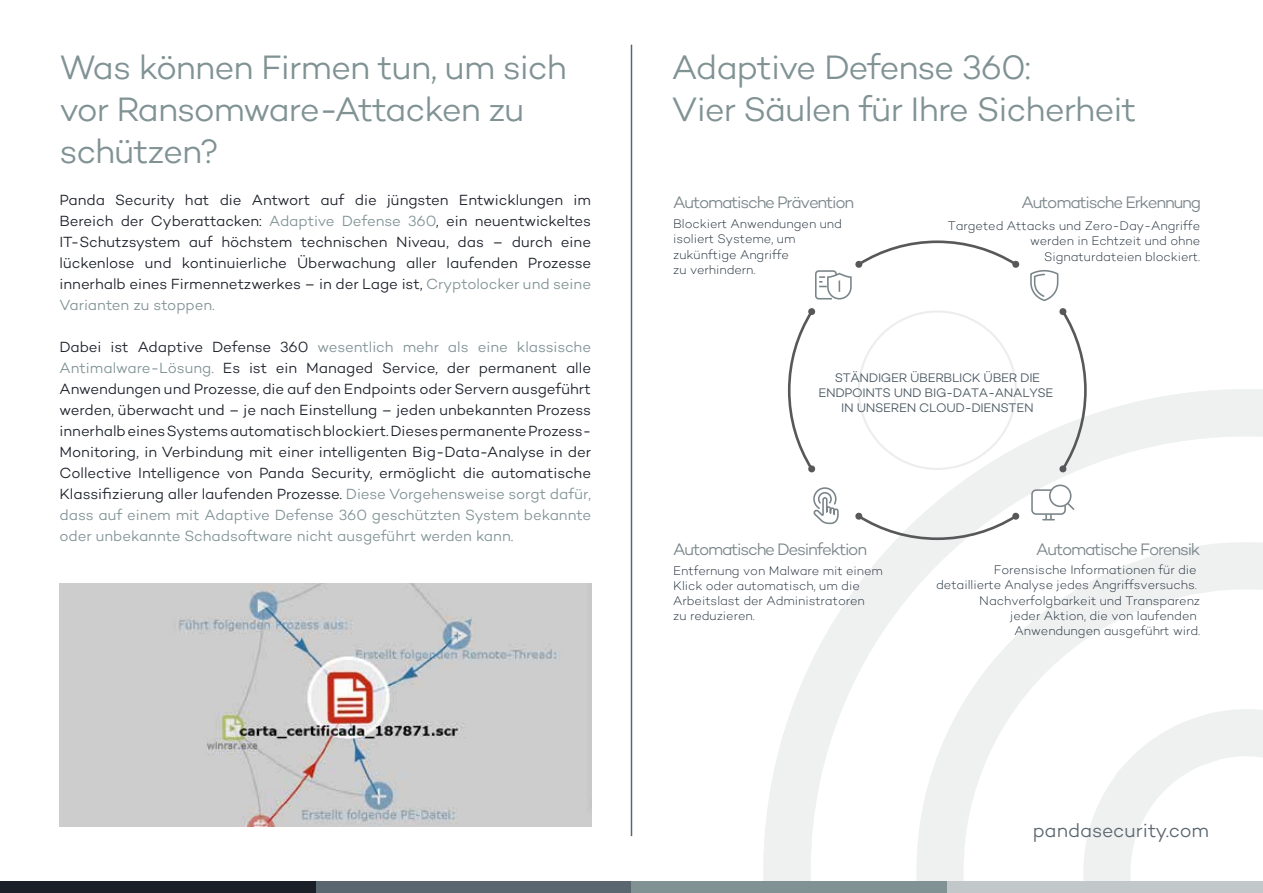
<style>
.page{position:relative;width:1263px;height:893px;background:#fff}
.page>*{position:absolute;margin:0;border:0;box-sizing:border-box;transform-origin:0 0}
.t1{font:300 34.5px/42px "Campton";letter-spacing:-.03em;color:#809294}
.t2{font:300 19.5px "Campton";color:#5b6770}
.t3{font:300 16.8px "Campton";letter-spacing:-.075em;color:#7a8589}
.t4{font:300 15px/21px "Campton";letter-spacing:-.005em;color:#1b1f28;text-align:justify}
.t5{font:200 12.75px/15.1px "Campton";letter-spacing:-.005em;color:#162330;text-align:right}
.t6{font:300 12.6px/15.1px "Campton";letter-spacing:-.025em;color:#485760;text-align:center}
.s1{color:#809294}
</style>
<div class="page">
<svg style="left:763px;top:389px;width:500px;height:492px"></svg>
<svg style="left:916px;top:540px;width:347px;height:341px"></svg>
<svg style="left:1083px;top:709px;width:180px;height:172px"></svg>
<div style="left:0;top:881px;width:316px;height:12px;background:#1b1f28"></div>
<div style="left:316px;top:881px;width:315px;height:12px;background:#5b6770"></div>
<div style="left:631px;top:881px;width:316px;height:12px;background:#809294"></div>
<div style="left:947px;top:881px;width:316px;height:12px;background:#c2c8ca"></div>
<hr style="left:631px;top:45px;width:1px;height:791px;background:#5b6770">
<img style="left:60px;top:584px;width:531px;height:242px">
<svg style="left:1059px;top:308px;width:29px;height:165px"></svg>
<svg style="left:855px;top:512px;width:165px;height:29px"></svg>
<svg style="left:787px;top:308px;width:29px;height:165px"></svg>
<div style="left:1031px;top:489px;width:35px;height:26px;border:2px solid #7a8589;border-radius:4px"></div>
<svg style="left:1043px;top:515px;width:11px;height:5px"></svg>
<svg style="left:1030px;top:270px;width:29px;height:31px"></svg>
<div style="left:1050px;top:485px;width:21px;height:21px;background:#fff;border-radius:50%"></div>
<div style="left:1049px;top:485px;width:22px;height:22px;border:2px solid #7a8589;border-radius:50%"></div>
<svg style="left:1065px;top:501px;width:11px;height:10px"></svg>
<svg style="left:815px;top:240px;width:205px;height:60px"></svg>
<svg style="left:812px;top:486px;width:27px;height:39px"></svg>
<h1 class="t1" style="left:60px;top:45px;width:509px">Was können Firmen tun, um sich vor Ransomware-Attacken zu schützen?</h1>
<p class="t4" style="left:60px;top:189px;width:533px">Panda Security hat die Antwort auf die jüngsten Entwicklungen im Bereich der Cyberattacken: <span class="s1">Adaptive Defense 360</span>, ein neuentwickeltes IT-Schutzsystem auf höchstem technischen Niveau, das – durch eine lückenlose und kontinuierliche Überwachung aller laufenden Prozesse innerhalb eines Firmennetzwerkes – in der Lage ist, <span class="s1">Cryptolocker und seine Varianten zu stoppen.</span></p>
<p class="t4" style="left:60px;top:336px;width:533px">Dabei ist Adaptive Defense 360 <span class="s1">wesentlich mehr als eine klassische Antimalware-Lösung.</span> Es ist ein Managed Service, der permanent alle Anwendungen und Prozesse, die auf den Endpoints oder Servern ausgeführt werden, überwacht und – je nach Einstellung – jeden unbekannten Prozess innerhalb eines Systems automatisch blockiert. Dieses permanente Prozess-Monitoring, in Verbindung mit einer intelligenten Big-Data-Analyse in der Collective Intelligence von Panda Security, ermöglicht die automatische Klassifizierung aller laufenden Prozesse. <span class="s1">Diese Vorgehensweise sorgt dafür, dass auf einem mit Adaptive Defense 360 geschützten System bekannte oder unbekannte Schadsoftware nicht ausgeführt werden kann.</span></p>
<h1 class="t1" style="left:672px;top:45px;width:466px">Adaptive Defense 360:<br>Vier Säulen für Ihre Sicherheit</h1>
<p class="t3" style="left:673px;top:192px;width:183px">Automatische Prävention</p>
<p class="t5" style="left:673px;top:216px;width:170px;text-align:left">Blockiert Anwendungen und isoliert Systeme, um zukünftige Angriffe<br>zu verhindern.</p>
<p class="t3" style="left:1021px;top:192px;width:181px">Automatische Erkennung</p>
<p class="t5" style="left:948px;top:218px;width:254px">Targeted Attacks und Zero-Day-Angriffe werden in Echtzeit und ohne<br>Signaturdateien blockiert.</p>
<p class="t6" style="left:818px;top:370px;width:236px">STÄNDIGER ÜBERBLICK ÜBER DIE<br>ENDPOINTS UND BIG-DATA-ANALYSE<br>IN UNSEREN CLOUD-DIENSTEN</p>
<p class="t3" style="left:673px;top:539px;width:195px">Automatische Desinfektion</p>
<p class="t3" style="left:1036px;top:539px;width:166px">Automatische Forensik</p>
<p class="t5" style="left:673px;top:563px;width:211px;text-align:left">Entfernung von Malware mit einem<br>Klick oder automatisch, um die<br>Arbeitslast der Administratoren<br>zu reduzieren.</p>
<p class="t5" style="left:936px;top:562px;width:266px">Forensische Informationen für die detaillierte Analyse jedes Angriffsversuchs.<br>Nachverfolgbarkeit und Transparenz<br>jeder Aktion, die von laufenden Anwendungen ausgeführt wird.</p>
<h2 class="t2" style="left:1033px;top:819px;width:178px">pandasecurity.com</h2>
</div>
